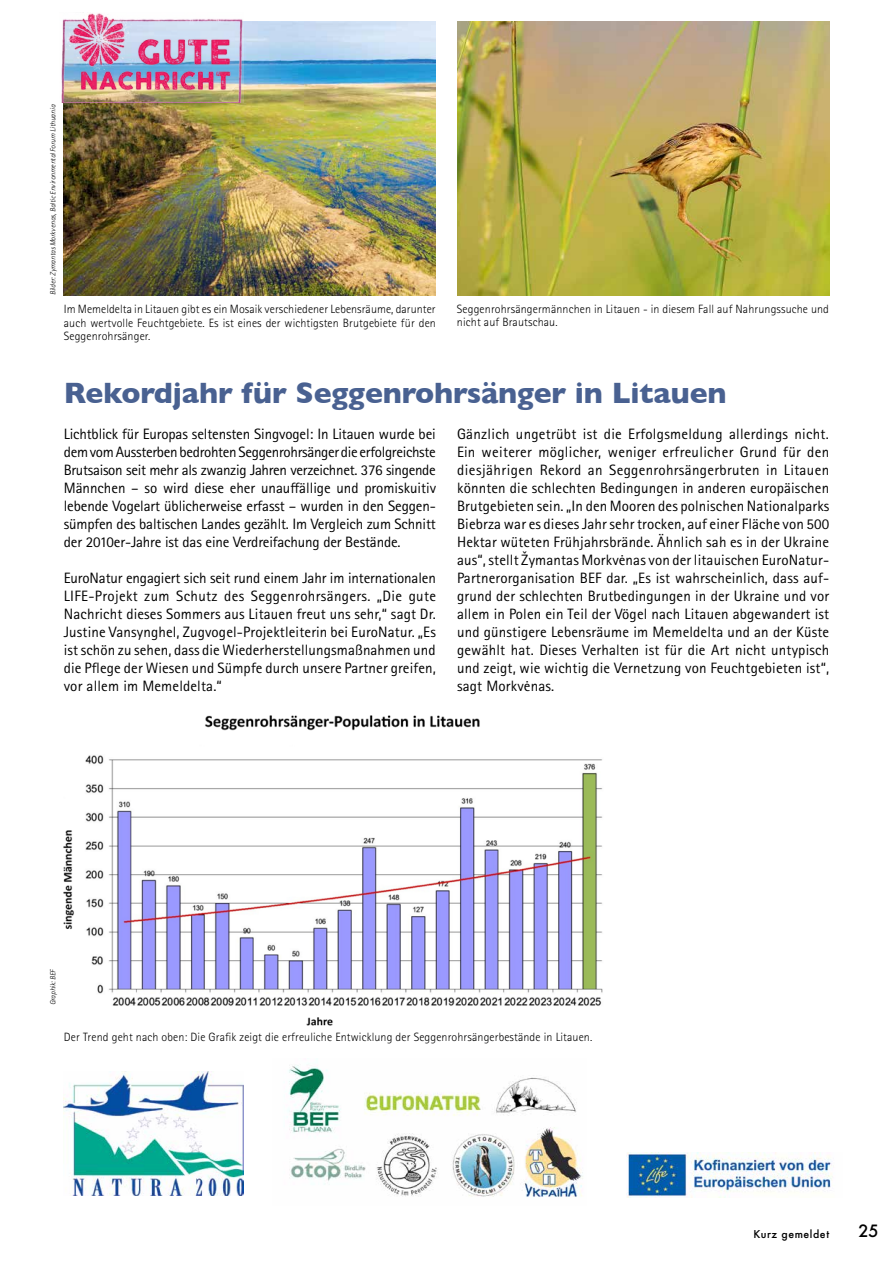
<style>
.page{position:relative;width:893px;height:1263px;background:#fff}
.page>*{position:absolute;margin:0;border:0;box-sizing:border-box;transform-origin:0 0}
.t1{font:700 30px "Gill Sans";letter-spacing:-.005em;color:#496191}
.t2{font:500 16.5px "Futura";color:#000}
.t3{font:15px/18px "Rotis Sans Serif Pro";letter-spacing:.01em;color:#000;text-align:justify}
.t4{font:300 12px/13.5px "Rotis Sans Serif Pro";letter-spacing:.01em;color:#000}
.t5{font:500 10.5px "Futura";letter-spacing:.05em;color:#000}
.t6{font:italic 300 7.5px "Rotis Sans Serif Pro";letter-spacing:-.005em;color:#000}
</style>
<div class="page">
<img style="left:64px;top:715px;width:539px;height:311px">
<img style="left:626px;top:1152px;width:206px;height:46px">
<img style="left:288px;top:1065px;width:295px;height:132px">
<img style="left:64px;top:1072px;width:179px;height:123px">
<img style="left:457px;top:21px;width:372px;height:274px">
<img style="left:64px;top:21px;width:372px;height:274px">
<img style="left:61px;top:13px;width:182px;height:89px">
<div style="left:303px;top:739px;width:41px;height:18px;background:#fff"></div>
<p class="t6" style="left:48px;top:295px;width:192px;rotate:-90deg">Bilder: Zymantas Morkvenas, Baltic Environmental Forum Lithuania</p>
<p class="t4" style="left:64px;top:303px;width:374px;text-align:justify">Im Memeldelta in Litauen gibt es ein Mosaik verschiedener Lebensräume, darunter auch wertvolle Feuchtgebiete. Es ist eines der wichtigsten Brutgebiete für den Seggenrohrsänger.</p>
<p class="t4" style="left:457px;top:302px;width:374px">Seggenrohrsängermännchen in Litauen - in diesem Fall auf Nahrungssuche und nicht auf Brautschau.</p>
<h1 class="t1" style="left:64px;top:369px;width:664px">Rekordjahr für Seggenrohrsänger in Litauen</h1>
<p class="t3" style="left:457px;top:425px;width:374px">Gänzlich ungetrübt ist die Erfolgsmeldung allerdings nicht.<br>Ein weiterer möglicher, weniger erfreulicher Grund für den diesjährigen Rekord an Seggenrohrsängerbruten in Litauen könnten die schlechten Bedingungen in anderen europäischen Brutgebieten sein. „In den Mooren des polnischen Nationalparks Biebrza war es dieses Jahr sehr trocken, auf einer Fläche von 500<br>Hektar wüteten Frühjahrsbrände. Ähnlich sah es in der Ukraine aus“, stellt Žymantas Morkvėnas von der litauischen EuroNatur-Partnerorganisation BEF dar. „Es ist wahrscheinlich, dass auf&shy;grund der schlechten Brutbedingungen in der Ukraine und vor allem in Polen ein Teil der Vögel nach Litauen abgewandert ist und günstigere Lebensräume im Memeldelta und an der Küste gewählt hat. Dieses Verhalten ist für die Art nicht untypisch und zeigt, wie wichtig die Vernetzung von Feuchtgebieten ist“, sagt Morkvėnas.</p>
<p class="t3" style="left:64px;top:425px;width:374px">Lichtblick für Europas seltensten Singvogel: In Litauen wurde bei dem vom Aussterben bedrohten Seggenrohrsänger die erfolgreichste Brutsaison seit mehr als zwanzig Jahren verzeichnet. 376 singende Männchen – so wird diese eher unauffällige und promiskuitiv lebende Vogelart üblicherweise erfasst – wurden in den Seggen&shy;sümpfen des baltischen Landes gezählt. Im Vergleich zum Schnitt der 2010er-Jahre ist das eine Verdreifachung der Bestände.</p>
<p class="t3" style="left:64px;top:569px;width:374px">EuroNatur engagiert sich seit rund einem Jahr im internationalen LIFE-Projekt zum Schutz des Seggenrohrsängers. „Die gute Nachricht dieses Sommers aus Litauen freut uns sehr,“ sagt Dr.<br>Justine Vansynghel, Zugvogel-Projektleiterin bei EuroNatur. „Es ist schön zu sehen, dass die Wiederherstellungsmaßnahmen und die Pflege der Wiesen und Sümpfe durch unsere Partner greifen, vor allem im Memeldelta.“</p>
<p class="t6" style="left:48px;top:1005px;width:38px;rotate:-90deg">Graphik: BEF</p>
<p class="t4" style="left:64px;top:1030px;width:530px">Der Trend geht nach oben: Die Grafik zeigt die erfreuliche Entwicklung der Seggenrohrsängerbestände in Litauen.</p>
<p class="t5" style="left:754px;top:1226px;width:77px">Kurz gemeldet</p>
<p class="t2" style="left:858px;top:1220px;width:22px">25</p>
</div>
